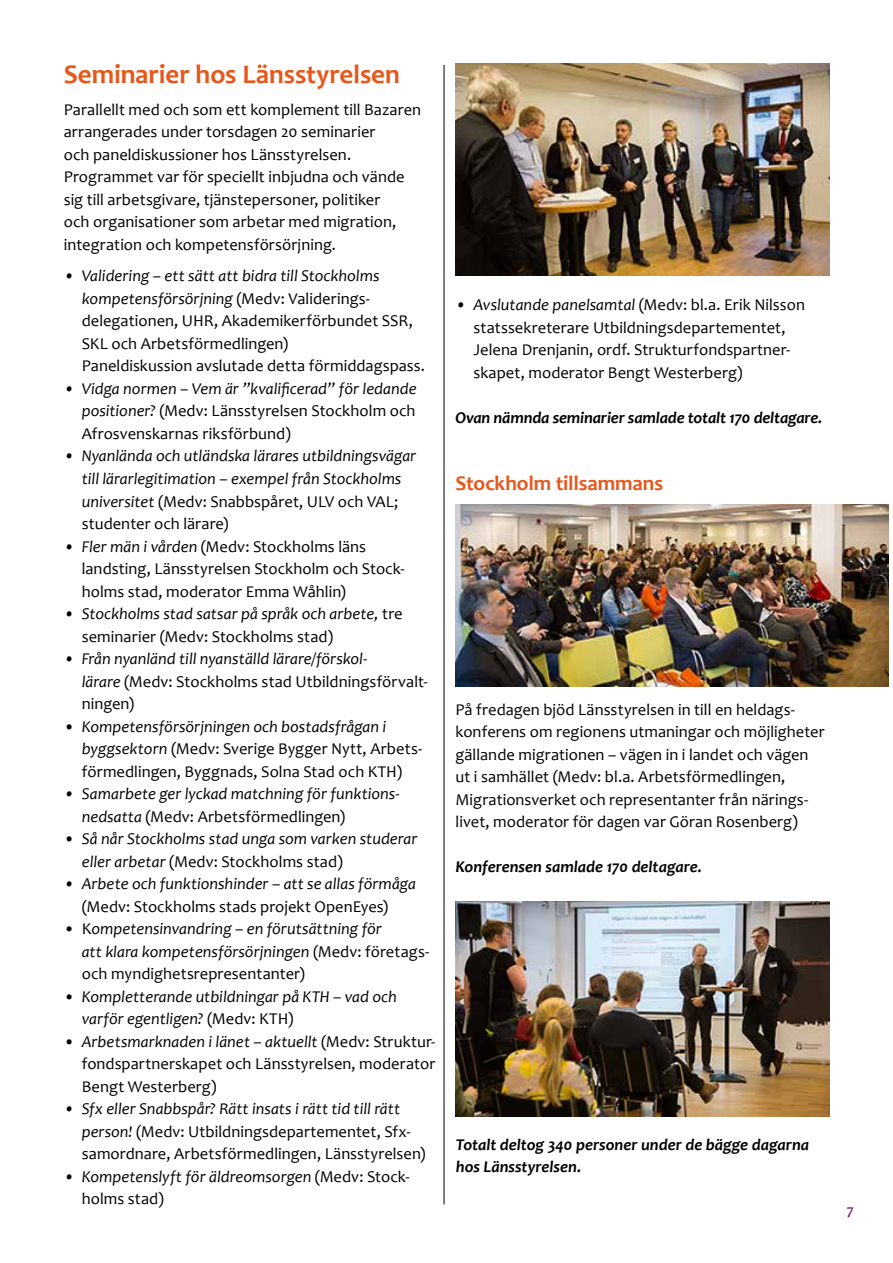
<style>
.page{position:relative;width:893px;height:1263px;background:#fff}
.page>*{position:absolute;margin:0;border:0;box-sizing:border-box;transform-origin:0 0}
.t1{font:700 27px "Candara";letter-spacing:-.005em;color:#e85619}
.t2{font:700 21px "Candara";letter-spacing:-.005em;color:#e85619}
.t3{font:16.5px/22.5px "Candara";letter-spacing:.005em;color:#000}
.t4{font:italic 16.5px/22.5px "Candara";color:#000}
.t5{font:italic 700 16.5px/22.5px "Candara";letter-spacing:-.005em;color:#000}
.t6{font:700 15px "Candara";color:#79347a}
.s1{font-style:italic}
.s2{font-style:normal}
</style>
<div class="page">
<hr style="left:444px;top:65px;width:1px;height:1139px;background:#000">
<img style="left:456px;top:64px;width:374px;height:212px">
<img style="left:456px;top:901px;width:373px;height:216px">
<img style="left:455px;top:505px;width:433px;height:182px">
<h1 class="t1" style="left:64px;top:58px;width:338px">Seminarier hos Länsstyrelsen</h1>
<p class="t3" style="left:64px;top:98px;width:359px">Parallellt med och som ett komplement till Bazaren arrangerades under torsdagen 20 seminarier<br>och paneldiskussioner hos Länsstyrelsen.<br>Programmet var för speciellt inbjudna och vände sig till arbetsgivare, tjänstepersoner, politiker<br>och organisationer som arbetar med migration, integration och kompetensförsörjning.</p>
<p class="t3" style="left:82px;top:265px;width:345px;text-indent:-18px"><span class="s1">• Validering – ett sätt att bidra till Stockholms kompetensförsörjning</span> (Medv: Validerings&shy;delegationen, UHR, Akademikerförbundet SSR, SKL och Arbetsförmedlingen)<br>Paneldiskussion avslutade detta förmiddagspass.</p>
<p class="t3" style="left:82px;top:377px;width:336px;text-align:justify;text-indent:-18px"><span class="s1">• Vidga normen – Vem är ”kvalificerad” för ledande positioner?</span> (Medv: Länsstyrelsen Stockholm och Afrosvenskarnas riksförbund)</p>
<p class="t4" style="left:82px;top:445px;width:336px;text-indent:-18px">• Nyanlända och utländska lärares utbildningsvägar till lärarlegitimation – exempel från Stockholms universitet <span class="s2">(Medv: Snabbspåret, ULV och VAL; studenter och lärare)</span></p>
<p class="t3" style="left:82px;top:535px;width:324px;text-indent:-18px"><span class="s1">• Fler män i vården</span> (Medv: Stockholms läns landsting, Länsstyrelsen Stockholm och Stock&shy;holms stad, moderator Emma Wåhlin)</p>
<p class="t4" style="left:82px;top:602px;width:322px;text-indent:-18px">• Stockholms stad satsar på språk och arbete, <span class="s2">tre seminarier (Medv: Stockholms stad)</span></p>
<p class="t4" style="left:82px;top:647px;width:347px;text-indent:-18px">• Från nyanländ till nyanställd lärare/förskol-<br>lärare <span class="s2">(Medv: Stockholms stad Utbildningsförvalt&shy;ningen)</span></p>
<p class="t3" style="left:82px;top:715px;width:342px;text-indent:-18px">• <span class="s1">Kompetensförsörjningen och bostadsfrågan i byggsektorn</span> (Medv: Sverige Bygger Nytt, Arbets&shy;förmedlingen, Byggnads, Solna Stad och KTH)</p>
<p class="t4" style="left:82px;top:782px;width:319px;text-indent:-18px">• Samarbete ger lyckad matchning för funktions&shy;nedsatta <span class="s2">(Medv: Arbetsförmedlingen)</span></p>
<p class="t4" style="left:82px;top:827px;width:337px;text-indent:-18px"><span class="s2">•</span> Så når Stockholms stad unga som varken studerar eller arbetar <span class="s2">(Medv: Stockholms stad)</span></p>
<p class="t4" style="left:64px;top:872px;width:354px">• Arbete och funktionshinder – att se allas förmåga</p>
<p class="t3" style="left:82px;top:895px;width:308px">(Medv: Stockholms stads projekt OpenEyes)</p>
<p class="t4" style="left:82px;top:917px;width:349px;text-indent:-18px"><span class="s2">• K</span>ompetensinvandring – en förutsättning för<br>att klara kompetensförsörjningen <span class="s2">(Medv: företags&shy;och myndighetsrepresentanter)</span></p>
<p class="t4" style="left:82px;top:985px;width:317px;text-indent:-18px"><span class="s2">•</span> Kompletterande utbildningar på KTH – vad och varför egentligen? <span class="s2">(Medv: KTH)</span></p>
<p class="t3" style="left:82px;top:1030px;width:355px;text-align:justify;text-indent:-18px">• <span class="s1">Arbetsmarknaden i länet – aktuellt</span> (Medv: Struktur&shy;fondspartnerskapet och Länsstyrelsen, moderator Bengt Westerberg)</p>
<p class="t3" style="left:82px;top:1097px;width:345px;text-indent:-18px"><span class="s1">• Sfx eller Snabbspår? Rätt insats i rätt tid till rätt person!</span> (Medv: Utbildningsdepartementet, Sfx&shy;samordnare, Arbetsförmedlingen, Länsstyrelsen)</p>
<p class="t4" style="left:82px;top:1165px;width:329px;text-indent:-18px">• Kompetenslyft för äldreomsorgen <span class="s2">(Medv: Stock&shy;holms stad)</span></p>
<p class="t3" style="left:473px;top:293px;width:333px;text-indent:-18px"><span class="s1">• Avslutande panelsamtal</span> (Medv: bl.a. Erik Nilsson statssekreterare Utbildningsdepartementet, Jelena Drenjanin, ordf. Strukturfondspartner&shy;skapet, moderator Bengt Westerberg)</p>
<p class="t5" style="left:455px;top:406px;width:368px">Ovan nämnda seminarier samlade totalt 170 deltagare.</p>
<p class="t2" style="left:455px;top:470px;width:209px">Stockholm tillsammans</p>
<p class="t3" style="left:455px;top:698px;width:371px">På fredagen bjöd Länsstyrelsen in till en heldags&shy;konferens om regionens utmaningar och möjligheter gällande migrationen – vägen in i landet och vägen ut i samhället (Medv: bl.a. Arbetsförmedlingen, Migrationsverket och representanter från närings&shy;livet, moderator för dagen var Göran Rosenberg)</p>
<p class="t5" style="left:455px;top:855px;width:248px">Konferensen samlade 170 deltagare.</p>
<p class="t5" style="left:456px;top:1133px;width:355px">Totalt deltog 340 personer under de bägge dagarna hos Länsstyrelsen.</p>
<p class="t6" style="left:847px;top:1201px;width:8px">7</p>
</div>
